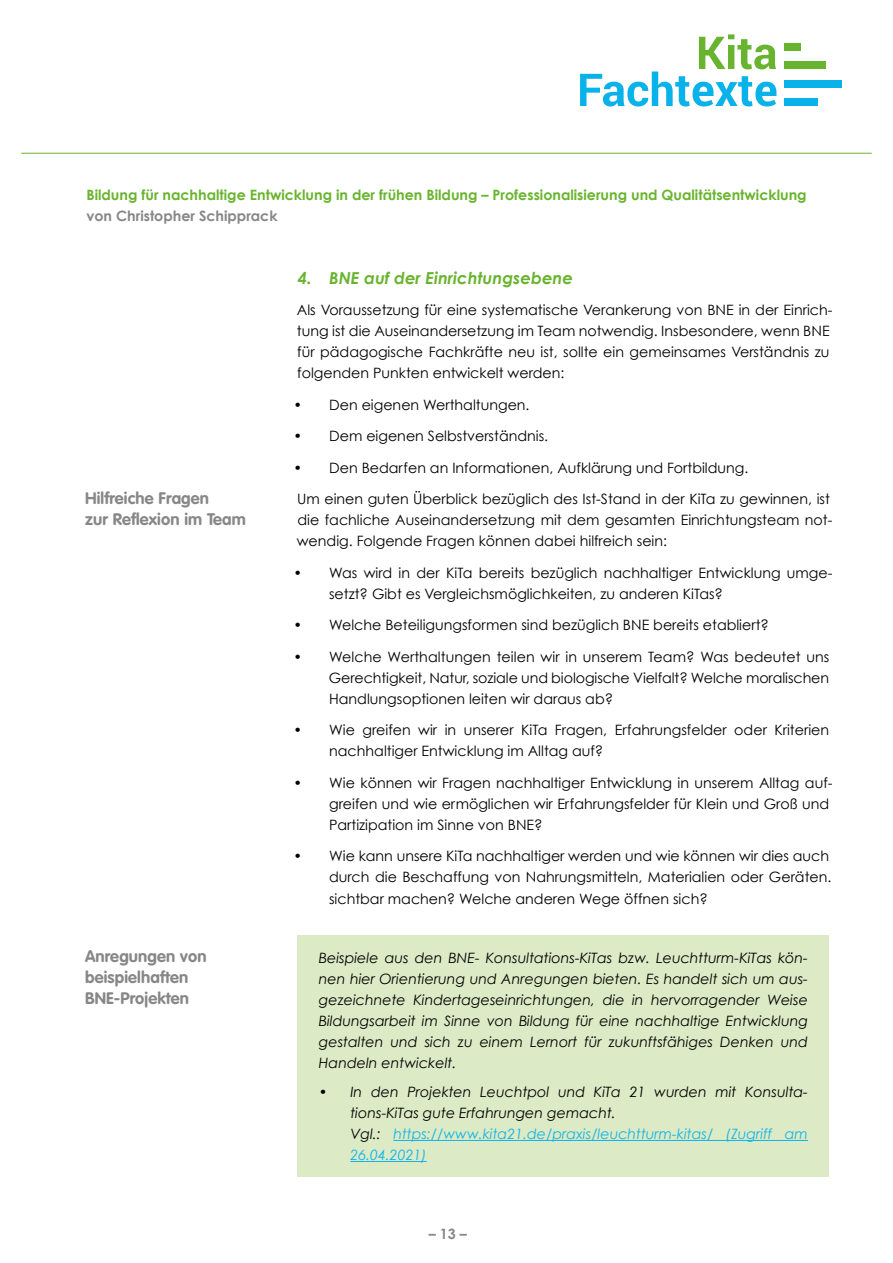
<style>
.page{position:relative;width:893px;height:1263px;background:#fff}
.page>*{position:absolute;margin:0;border:0;box-sizing:border-box;transform-origin:0 0}
.t1{font:700 16.5px/21px "VAG Rounded";letter-spacing:.01em;color:#878787}
.t2{font:italic 700 16.5px "Century Gothic";color:#69b42e}
.t3{font:14.25px/21px "Century Gothic";color:#000}
.t4{font:italic 14.25px/21px "Century Gothic";color:#000;text-align:justify}
.t5{font:700 14.25px "Century Gothic";color:#69b42e}
.t6{font:700 14.25px "Century Gothic";color:#878787}
.s1{font-style:normal}
.s2{color:#12b4ea}
</style>
<div class="page">
<hr style="left:21px;top:153px;width:851px;height:1px;background:#69b42e">
<svg style="left:580px;top:34px;width:196px;height:72px"></svg>
<div style="left:784px;top:61px;width:42px;height:8px;background:#68b42e"></div>
<div style="left:784px;top:43px;width:17px;height:8px;background:#68b42e"></div>
<div style="left:784px;top:80px;width:58px;height:8px;background:#09b3e9"></div>
<div style="left:784px;top:98px;width:33px;height:8px;background:#09b3e9"></div>
<div style="left:298px;top:935px;width:531px;height:241px;background:#dceac5"></div>
<hr style="left:393px;top:1140px;width:415px;height:1px;background:#12b4ea">
<hr style="left:350px;top:1161px;width:77px;height:1px;background:#12b4ea">
<p class="t5" style="left:86px;top:186px;width:722px">Bildung für nachhaltige Entwicklung in der frühen Bildung – Professionalisierung und Qualitätsentwicklung</p>
<p class="t6" style="left:86px;top:207px;width:193px">von Christopher Schipprack</p>
<p class="t1" style="left:85px;top:489px;width:162px">Hilfreiche Fragen<br>zur Reflexion im Team</p>
<p class="t1" style="left:85px;top:946px;width:123px">Anregungen von beispielhaften<br>BNE-Projekten</p>
<p class="t2" style="left:298px;top:267px;width:277px">4. BNE auf der Einrichtungsebene</p>
<p class="t3" style="left:297px;top:299px;width:537px">Als Voraussetzung für eine systematische Verankerung von BNE in der Einrich&shy;tung ist die Auseinandersetzung im Team notwendig. Insbesondere, wenn BNE für pädagogische Fachkräfte neu ist, sollte ein gemeinsames Verständnis zu folgenden Punkten entwickelt werden:</p>
<p class="t3" style="left:294px;top:394px;width:237px">• Den eigenen Werthaltungen.</p>
<p class="t3" style="left:294px;top:425px;width:256px">• Dem eigenen Selbstverständnis.</p>
<p class="t3" style="left:294px;top:457px;width:456px">• Den Bedarfen an Informationen, Aufklärung und Fortbildung.</p>
<p class="t3" style="left:297px;top:488px;width:537px">Um einen guten Überblick bezüglich des Ist-Stand in der KiTa zu gewinnen, ist die fachliche Auseinandersetzung mit dem gesamten Einrichtungsteam not&shy;wendig. Folgende Fragen können dabei hilfreich sein:</p>
<p class="t3" style="left:329px;top:562px;width:505px;text-indent:-35px">• Was wird in der KiTa bereits bezüglich nachhaltiger Entwicklung umge&shy;setzt? Gibt es Vergleichsmöglichkeiten, zu anderen KiTas?</p>
<p class="t3" style="left:294px;top:614px;width:477px">• Welche Beteiligungsformen sind bezüglich BNE bereits etabliert?</p>
<p class="t3" style="left:329px;top:646px;width:502px;text-align:justify;text-indent:-35px">• Welche Werthaltungen teilen wir in unserem Team? Was bedeutet uns Gerechtigkeit, Natur, soziale und biologische Vielfalt? Welche moralischen Handlungsoptionen leiten wir daraus ab?</p>
<p class="t3" style="left:329px;top:719px;width:501px;text-indent:-36px">• Wie greifen wir in unserer KiTa Fragen, Erfahrungsfelder oder Kriterien nachhaltiger Entwicklung im Alltag auf?</p>
<p class="t3" style="left:329px;top:772px;width:505px;text-indent:-35px">• Wie können wir Fragen nachhaltiger Entwicklung in unserem Alltag auf&shy;greifen und wie ermöglichen wir Erfahrungsfelder für Klein und Groß und<br>Partizipation im Sinne von BNE?</p>
<p class="t3" style="left:329px;top:846px;width:504px;text-indent:-35px">• Wie kann unsere KiTa nachhaltiger werden und wie können wir dies auch durch die Beschaffung von Nahrungsmitteln, Materialien oder Geräten. sichtbar machen? Welche anderen Wege öffnen sich?</p>
<p class="t4" style="left:319px;top:947px;width:490px">Beispiele aus den BNE- Konsultations-KiTas bzw. Leuchtturm-KiTas kön&shy;nen hier Orientierung und Anregungen bieten. Es handelt sich um aus&shy;gezeichnete Kindertageseinrichtungen, die in hervorragender Weise Bildungsarbeit im Sinne von Bildung für eine nachhaltige Entwicklung gestalten und sich zu einem Lernort für zukunftsfähiges Denken und Handeln entwickelt.</p>
<p class="t4" style="left:350px;top:1081px;width:459px;text-align:left;text-indent:-32px"><span class="s1">•</span> In den Projekten Leuchtpol und KiTa 21 wurden mit Konsulta&shy;tions-KiTas gute Erfahrungen gemacht.<br>Vgl.: <span class="s2">https://www.kita21.de/praxis/leuchtturm-kitas/ (Zugriff am 26.04.2021)</span></p>
<p class="t6" style="left:429px;top:1225px;width:40px">– 13 –</p>
</div>
